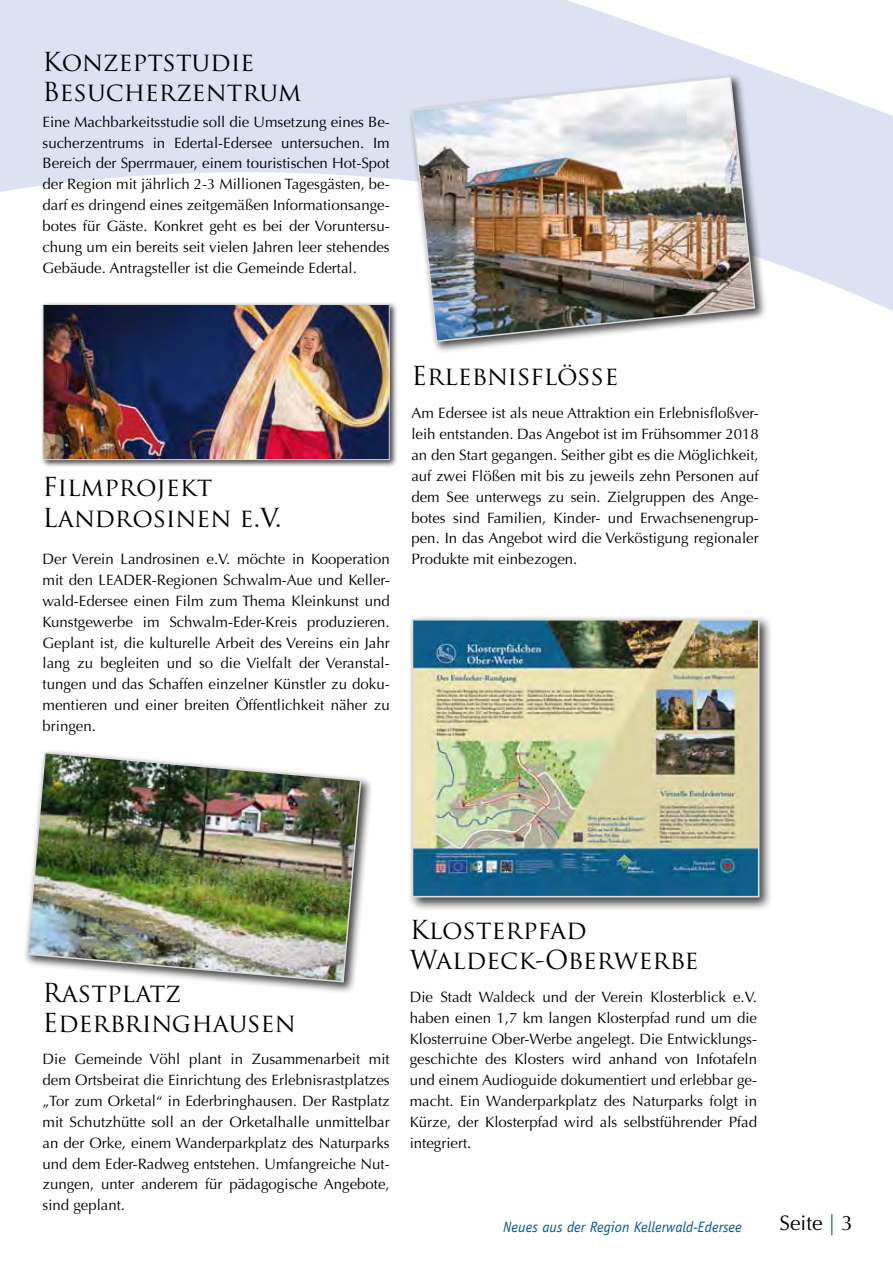
<style>
.page{position:relative;width:893px;height:1263px;background:#fff}
.page>*{position:absolute;margin:0;border:0;box-sizing:border-box;transform-origin:0 0}
.t1{font:25.5px/30.6px "Trajan Pro";color:#000}
.t2{font:21px "Optima";color:#000}
.t3{font:15px/20.9px "Optima";color:#000;text-align:justify}
.t4{font:italic 15px "Officina Sans";color:#0058a2}
.s1{color:#0058a2}
</style>
<div class="page">
<svg style="left:0;top:0;width:893px;height:311px;fill:#dce2f2"></svg>
<div style="left:408px;top:72px;width:359px;height:282px;background:#000;opacity:.75"></div>
<img style="left:411px;top:75px;width:345px;height:268px">
<div style="left:40px;top:301px;width:358px;height:168px;background:#000;opacity:.75"></div>
<img style="left:45px;top:306px;width:343px;height:152px">
<div style="left:43px;top:304px;width:347px;height:156px;border:1px solid #dadada"></div>
<div style="left:407px;top:615px;width:367px;height:296px;background:#000;opacity:.75"></div>
<img style="left:415px;top:622px;width:342px;height:272px">
<div style="left:412px;top:619px;width:348px;height:278px;border:2px solid #dadada"></div>
<div style="left:23px;top:748px;width:351px;height:247px;background:#000;opacity:.75"></div>
<img style="left:26px;top:751px;width:336px;height:232px">
<h1 class="t1" style="left:43px;top:46px;width:260px">Konzeptstudie<br>Besucherzentrum</h1>
<p class="t3" style="left:43px;top:111px;width:349px">Eine Machbarkeitsstudie soll die Umsetzung eines Be&shy;sucherzentrums in Edertal-Edersee untersuchen. Im Bereich der Sperrmauer, einem touristischen Hot-Spot der Region mit jährlich 2-3 Millionen Tagesgästen, be&shy;darf es dringend eines zeitgemäßen Informationsange&shy;botes für Gäste. Konkret geht es bei der Voruntersu&shy;chung um ein bereits seit vielen Jahren leer stehendes Gebäude. Antragsteller ist die Gemeinde Edertal.</p>
<h1 class="t1" style="left:43px;top:471px;width:241px">Filmprojekt<br>Landrosinen e.V.</h1>
<p class="t3" style="left:43px;top:549px;width:349px">Der Verein Landrosinen e.V. möchte in Kooperation mit den LEADER-Regionen Schwalm-Aue und Keller&shy;wald-Edersee einen Film zum Thema Kleinkunst und Kunstgewerbe im Schwalm-Eder-Kreis produzieren.<br>Geplant ist, die kulturelle Arbeit des Vereins ein Jahr lang zu begleiten und so die Vielfalt der Veranstal&shy;tungen und das Schaffen einzelner Künstler zu doku&shy;mentieren und einer breiten Öffentlichkeit näher zu bringen.</p>
<h1 class="t1" style="left:411px;top:360px;width:208px">Erlebnisflöße</h1>
<p class="t3" style="left:411px;top:403px;width:349px">Am Edersee ist als neue Attraktion ein Erlebnisfloßver&shy;leih entstanden. Das Angebot ist im Frühsommer 2018 an den Start gegangen. Seither gibt es die Möglichkeit, auf zwei Flößen mit bis zu jeweils zehn Personen auf dem See unterwegs zu sein. Zielgruppen des Ange&shy;botes sind Familien, Kinder- und Erwachsenengrup&shy;pen. In das Angebot wird die Verköstigung regionaler Produkte mit einbezogen.</p>
<h1 class="t1" style="left:43px;top:977px;width:255px">Rastplatz<br>Ederbringhausen</h1>
<p class="t3" style="left:43px;top:1049px;width:349px">Die Gemeinde Vöhl plant in Zusammenarbeit mit dem Ortsbeirat die Einrichtung des Erlebnisrastplatzes „Tor zum Orketal“ in Ederbringhausen. Der Rastplatz mit Schutzhütte soll an der Orketalhalle unmittelbar an der Orke, einem Wanderparkplatz des Naturparks und dem Eder-Radweg entstehen. Umfangreiche Nut&shy;zungen, unter anderem für pädagogische Angebote, sind geplant.</p>
<h1 class="t1" style="left:410px;top:914px;width:290px">Klosterpfad<br>Waldeck-Oberwerbe</h1>
<p class="t3" style="left:410px;top:986px;width:349px">Die Stadt Waldeck und der Verein Klosterblick e.V. haben einen 1,7 km langen Klosterpfad rund um die Klosterruine Ober-Werbe angelegt. Die Entwicklungs&shy;geschichte des Klosters wird anhand von Infotafeln und einem Audioguide dokumentiert und erlebbar ge&shy;macht. Ein Wanderparkplatz des Naturparks folgt in Kürze, der Klosterpfad wird als selbstführender Pfad integriert.</p>
<p class="t4" style="left:503px;top:1218px;width:240px">Neues aus der Region Kellerwald-Edersee</p>
<h2 class="t2" style="left:780px;top:1211px;width:75px">Seite <span class="s1">|</span> 3</h2>
</div>
